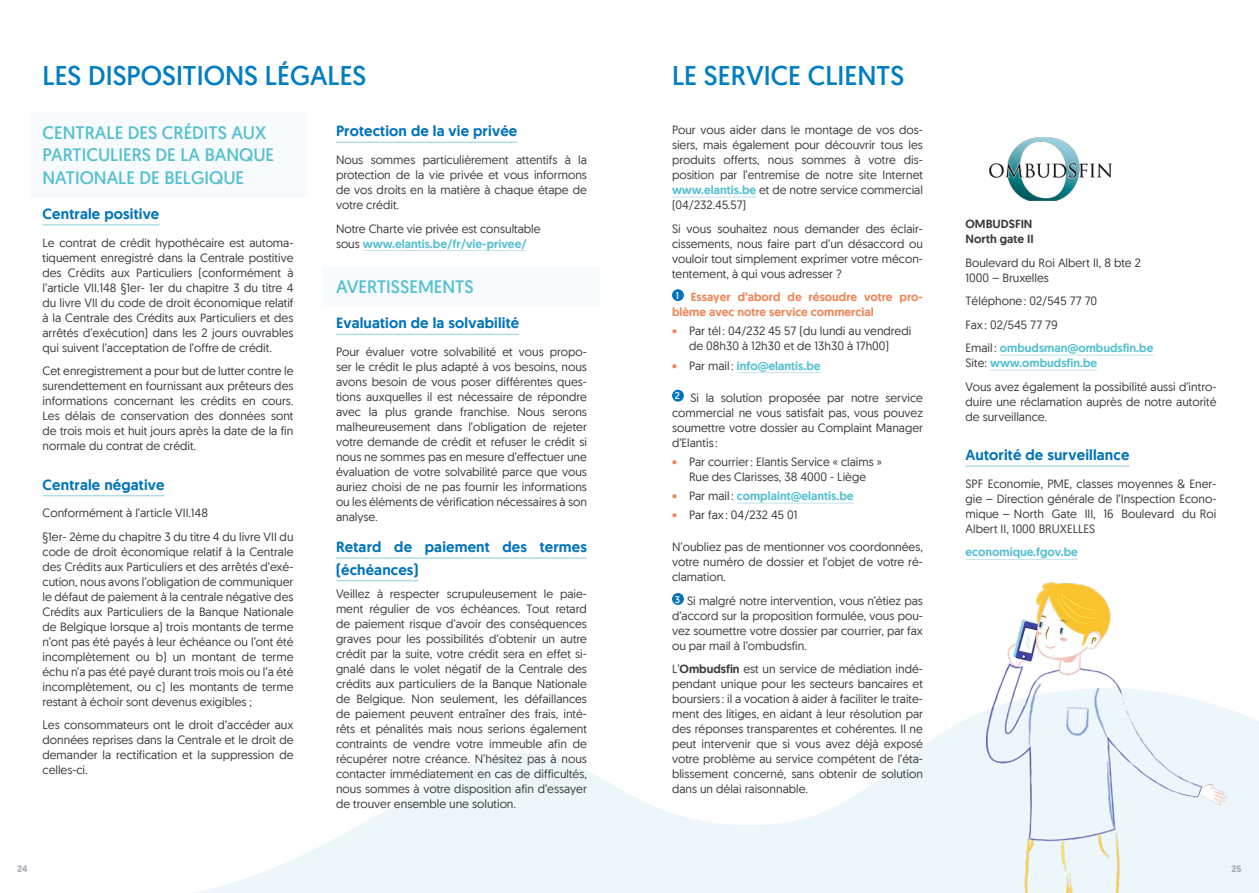
<style>
.page{position:relative;width:1259px;height:893px;background:#fff}
.page>*{position:absolute;margin:0;border:0;box-sizing:border-box;transform-origin:0 0}
.t1{font:27px "Geomanist";color:#007ec3}
.t2{font:18px/22.5px "Geomanist";color:#55c0d0}
.t3{font:500 15px/22.5px "Geomanist";letter-spacing:.01em;color:#0073bc}
.t4{font:12px/15px "Geomanist";color:#3c3c3b;text-align:justify}
.t5{font:500 12px "Geomanist";color:#55c0d0}
.t6{font:500 12px/15px "Geomanist";color:#ed8556}
.t7{font:500 12px/15px "Geomanist";color:#3c3c3b}
.t8{font:700 9px "Geomanist";color:#aaaeb5}
.s1{font-weight:500;color:#55c0d0}
.s2{color:#ed8556}
.s3{font-weight:400;color:#ed8556}
.s4{font-weight:400;color:#3c3c3b}
.s5{font-weight:500}
</style>
<div class="page">
<svg style="left:193px;top:709px;width:1066px;height:184px;fill:#edf6fa"></svg>
<hr style="left:672px;top:197px;width:84px;height:1px;background:#c3e4ec">
<hr style="left:737px;top:372px;width:83px;height:1px;background:#c3e4ec">
<hr style="left:737px;top:503px;width:116px;height:1px;background:#c3e4ec">
<div style="left:672px;top:289px;width:12px;height:12px;background:#0073bc;border-radius:50%"></div>
<div style="left:672px;top:390px;width:12px;height:12px;background:#0073bc;border-radius:50%"></div>
<div style="left:672px;top:593px;width:12px;height:12px;background:#0073bc;border-radius:50%"></div>
<hr style="left:1000px;top:355px;width:153px;height:1px;background:#c3e4ec">
<hr style="left:990px;top:370px;width:107px;height:1px;background:#c3e4ec">
<hr style="left:965px;top:465px;width:164px;height:2px;background:#b1dde6">
<hr style="left:965px;top:559px;width:113px;height:1px;background:#c3e4ec">
<img style="left:989px;top:137px;width:122px;height:64px">
<img style="left:986px;top:583px;width:240px;height:310px">
<div style="left:30px;top:112px;width:276px;height:84px;background:#f7fbfd"></div>
<hr style="left:43px;top:224px;width:116px;height:2px;background:#b1dde6">
<hr style="left:43px;top:495px;width:121px;height:1px;background:#b1dde6">
<hr style="left:336px;top:142px;width:181px;height:1px;background:#b1dde6">
<hr style="left:363px;top:250px;width:164px;height:1px;background:#c3e4ec">
<div style="left:323px;top:267px;width:277px;height:39px;background:#f7fbfd"></div>
<hr style="left:336px;top:334px;width:183px;height:1px;background:#b1dde6">
<hr style="left:336px;top:557px;width:251px;height:2px;background:#b1dde6">
<hr style="left:336px;top:580px;width:82px;height:1px;background:#b1dde6">
<h1 class="t1" style="left:43px;top:58px;width:325px">LES DISPOSITIONS LÉGALES</h1>
<h2 class="t2" style="left:43px;top:121px;width:233px">CENTRALE DES CRÉDITS AUX<br>PARTICULIERS DE LA BANQUE<br>NATIONALE DE BELGIQUE</h2>
<p class="t3" style="left:43px;top:202px;width:118px">Centrale positive</p>
<p class="t4" style="left:43px;top:235px;width:252px">Le contrat de crédit hypothécaire est automa&shy;tiquement enregistré dans la Centrale postitive des Crédits aux Particuliers (conformément à l’article VII.148 §1er- 1er du chapitre 3 du titre 4 du livre VII du code de droit économique relatif à la Centrale des Crédits aux Particuliers et des arrêtés d’exécution) dans les 2 jours ouvrables qui suivent l’acceptation de l’offre de crédit.</p>
<p class="t4" style="left:43px;top:363px;width:252px">Cet enregistrement a pour but de lutter contre le surendettement en fournissant aux prêteurs des informations concernant les crédits en cours.<br>Les délais de conservation des données sont de trois mois et huit jours après la date de la fin normale du contrat de crédit.</p>
<p class="t3" style="left:43px;top:473px;width:123px">Centrale négative</p>
<p class="t4" style="left:43px;top:501px;width:252px;line-height:23.5px">Conformément à l’article VII.148<br>§1er- 2ème du chapitre 3 du titre 4 du livre VII du</p>
<p class="t4" style="left:43px;top:544px;width:252px">code de droit économique relatif à la Centrale des Crédits aux Particuliers et des arrêtés d’exé&shy;cution, nous avons l’obligation de communiquer le défaut de paiement à la centrale négative des Crédits aux Particuliers de la Banque Nationale de Belgique lorsque a) trois montants de terme n’ont pas été payés à leur échéance ou l’ont été incomplètement ou b) un montant de terme échu n’a pas été payé durant trois mois ou l’a été incomplètement, ou c) les montants de terme restant à échoir sont devenus exigibles ;</p>
<p class="t4" style="left:43px;top:717px;width:252px">Les consommateurs ont le droit d’accéder aux données reprises dans la Centrale et le droit de demander la rectification et la suppression de celles-ci.</p>
<p class="t3" style="left:336px;top:120px;width:183px">Protection de la vie privée</p>
<p class="t4" style="left:336px;top:152px;width:252px">Nous sommes particulièrement attentifs à la protection de la vie privée et vous informons de vos droits en la matière à chaque étape de votre crédit.</p>
<p class="t4" style="left:336px;top:221px;width:206px">Notre Charte vie privée est consultable sous <span class="s1">www.elantis.be/fr/vie-privee/</span></p>
<h2 class="t2" style="left:336px;top:275px;width:139px">AVERTISSEMENTS</h2>
<p class="t3" style="left:336px;top:312px;width:185px">Evaluation de la solvabilité</p>
<p class="t4" style="left:336px;top:344px;width:252px">Pour évaluer votre solvabilité et vous propo&shy;ser le crédit le plus adapté à vos besoins, nous avons besoin de vous poser différentes ques&shy;tions auxquelles il est nécessaire de répondre avec la plus grande franchise. Nous serons malheureusement dans l’obligation de rejeter votre demande de crédit et refuser le crédit si nous ne sommes pas en mesure d’effectuer une évaluation de votre solvabilité parce que vous auriez choisi de ne pas fournir les informations ou les éléments de vérification nécessaires à son analyse.</p>
<p class="t3" style="left:336px;top:535px;width:252px">Retard de paiement des termes (échéances)</p>
<p class="t4" style="left:336px;top:586px;width:252px">Veillez à respecter scrupuleusement le paie&shy;ment régulier de vos échéances. Tout retard de paiement risque d’avoir des conséquences graves pour les possibilités d’obtenir un autre crédit par la suite, votre crédit sera en effet si&shy;gnalé dans le volet négatif de la Centrale des crédits aux particuliers de la Banque Nationale de Belgique. Non seulement, les défaillances de paiement peuvent entraîner des frais, inté&shy;rêts et pénalités mais nous serions également contraints de vendre votre immeuble afin de récupérer notre créance. N’hésitez pas à nous contacter immédiatement en cas de difficultés, nous sommes à votre disposition afin d’essayer de trouver ensemble une solution.</p>
<h1 class="t1" style="left:672px;top:58px;width:234px">LE SERVICE CLIENTS</h1>
<p class="t4" style="left:672px;top:122px;width:252px">Pour vous aider dans le montage de vos dos&shy;siers, mais également pour découvrir tous les produits offerts, nous sommes à votre dis&shy;position par l’entremise de notre site Internet <span class="s1">www.elantis.be</span> et de notre service commercial (04/232.45.57)</p>
<p class="t4" style="left:672px;top:221px;width:252px">Si vous souhaitez nous demander des éclair&shy;cissements, nous faire part d’un désaccord ou vouloir tout simplement exprimer votre mécon&shy;tentement, à qui vous adresser ?</p>
<p class="t6" style="left:672px;top:289px;width:252px;text-indent:4px"><sup>1</sup> Essayer d’abord de résoudre votre pro&shy;blème avec notre service commercial</p>
<p class="t4" style="left:672px;top:323px;width:241px;text-align:center"><span class="s2">•</span> Par tél : 04/232 45 57 (du lundi au vendredi de 08h30 à 12h30 et de 13h30 à 17h00)</p>
<p class="t5" style="left:672px;top:357px;width:150px"><span class="s3">•</span> <span class="s4">Par mail :</span> info@elantis.be</p>
<p class="t4" style="left:672px;top:390px;width:252px"><sup>2</sup> Si la solution proposée par notre service commercial ne vous satisfait pas, vous pouvez soumettre votre dossier au Complaint Manager d’Elantis :</p>
<p class="t4" style="left:672px;top:454px;width:211px;text-align:center"><span class="s2">•</span> Par courrier: Elantis Service « claims »<br>Rue des Clarisses, 38 4000 - Liège</p>
<p class="t5" style="left:672px;top:488px;width:183px"><span class="s3">•</span> <span class="s4">Par mail :</span> complaint@elantis.be</p>
<p class="t4" style="left:672px;top:507px;width:127px"><span class="s2">•</span> Par fax: 04/232 45 01</p>
<p class="t4" style="left:672px;top:539px;width:252px">N’oubliez pas de mentionner vos coordonnées, votre numéro de dossier et l’objet de votre ré&shy;clamation.</p>
<p class="t4" style="left:672px;top:593px;width:252px"><sup>3</sup> Si malgré notre intervention, vous n’étiez pas d’accord sur la proposition formulée, vous pou&shy;vez soumettre votre dossier par courrier, par fax ou par mail à l’ombudsfin.</p>
<p class="t4" style="left:672px;top:661px;width:252px">L’<span class="s5">Ombudsfin</span> est un service de médiation indé&shy;pendant unique pour les secteurs bancaires et boursiers : il a vocation à aider à faciliter le traite&shy;ment des litiges, en aidant à leur résolution par des réponses transparentes et cohérentes. Il ne peut intervenir que si vous avez déjà exposé votre problème au service compétent de l’éta&shy;blissement concerné, sans obtenir de solution dans un délai raisonnable.</p>
<p class="t7" style="left:965px;top:216px;width:70px">OMBUDSFIN<br>North gate II</p>
<p class="t4" style="left:965px;top:255px;width:177px">Boulevard du Roi Albert II, 8 bte 2<br>1000 – Bruxelles</p>
<p class="t4" style="left:965px;top:289px;width:189px;line-height:23.5px;text-align:left">Téléphone: 02/545 77 70<br>Fax: 02/545 77 79<br>Email : <span class="s1">ombudsman@ombudsfin.be</span></p>
<p class="t4" style="left:965px;top:351px;width:252px;line-height:23.5px">Site: <span class="s1">www.ombudsfin.be<br></span>Vous avez également la possibilité aussi d’intro-</p>
<p class="t4" style="left:965px;top:394px;width:252px">duire une réclamation auprès de notre autorité de surveillance.</p>
<p class="t3" style="left:965px;top:443px;width:165px">Autorité de surveillance</p>
<p class="t4" style="left:965px;top:476px;width:252px">SPF Economie, PME, classes moyennes &amp; Ener&shy;gie – Direction générale de l’Inspection Econo&shy;mique – North Gate III, 16 Boulevard du Roi Albert II, 1000 BRUXELLES</p>
<p class="t5" style="left:965px;top:544px;width:114px">economique.fgov.be</p>
<p class="t8" style="left:17px;top:863px;width:12px">24</p>
<p class="t8" style="left:1231px;top:863px;width:11px">25</p>
</div>
